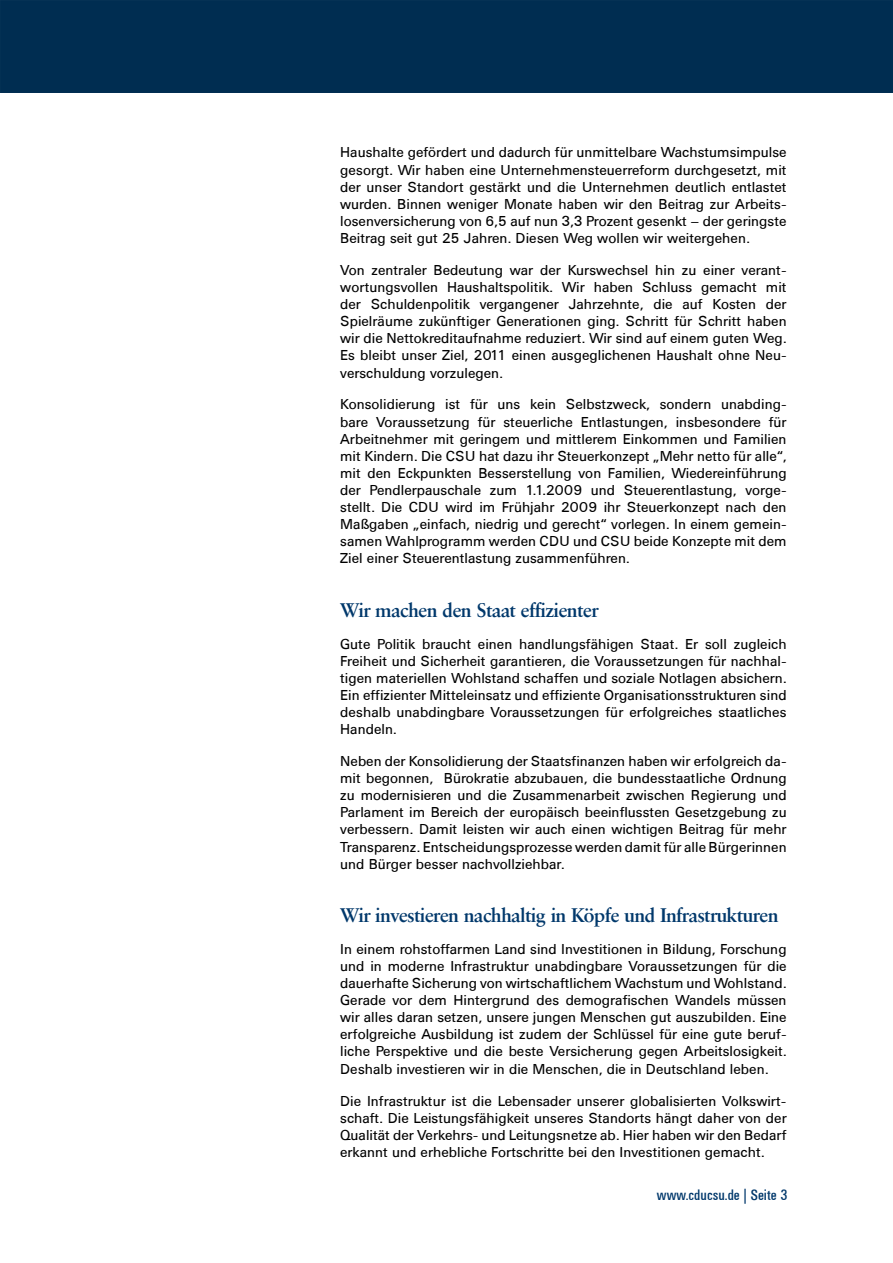
<style>
.page{position:relative;width:893px;height:1263px;background:#fff}
.page>*{position:absolute;margin:0;border:0;box-sizing:border-box;transform-origin:0 0}
.t1{font:700 19.5px "Sabon BSK";color:#00386b}
.t2{font:15px "Univers Condensed BSK";color:#00386b}
.t3{font:14.25px/17.1px "Univers BSK";color:#000;text-align:justify}
</style>
<div class="page">
<div style="left:0;top:0;width:892px;height:93px;background:#002d51"></div>
<p class="t3" style="left:340px;top:144px;width:448px">Haushalte gefördert und dadurch für unmittelbare Wachstumsimpulse gesorgt. Wir haben eine Unternehmensteuerreform durchgesetzt, mit der unser Standort gestärkt und die Unternehmen deutlich ent-las--tet wurden. Binnen weniger Monate haben wir den Beitrag zur Arbeits&shy;losenversicherung von 6,5 auf nun 3,3 Prozent gesenkt – der geringste Beitrag seit gut 25 Jahren. Diesen Weg wollen wir weitergehen.</p>
<p class="t3" style="left:340px;top:262px;width:448px">Von zentraler Bedeutung war der Kurswechsel hin zu einer verant&shy;wortungsvollen Haushaltspolitik. Wir haben Schluss gemacht mit der Schuldenpolitik vergangener Jahrzehnte, die auf Kosten der Spielräume zukünftiger Generationen ging. Schritt für Schritt haben wir die Nettokreditaufnahme reduziert. Wir sind auf einem guten Weg.<br>Es bleibt unser Ziel, 2011 einen ausgeglichenen Haushalt ohne Neu&shy;verschuldung vorzulegen.</p>
<p class="t3" style="left:340px;top:396px;width:448px">Konsolidierung ist für uns kein Selbstzweck, sondern unabding&shy;bare Voraussetzung für steuerliche Entlastungen, insbesondere für Arbeitnehmer mit geringem und mittlerem Einkommen und Familien mit Kindern. Die CSU hat dazu ihr Steuerkonzept „Mehr netto für alle“, mit den Eckpunkten Besserstellung von Familien, Wiedereinführung der Pendlerpauschale zum 1.1.2009 und Steuerentlastung, vorge&shy;stellt. Die CDU wird im Frühjahr 2009 ihr Steuerkonzept nach den Maßgaben „einfach, niedrig und gerecht“ vorlegen. In einem gemein&shy;samen Wahlprogramm werden CDU und CSU beide Konzepte mit dem Ziel einer Steuerentlastung zusammenführen.</p>
<h1 class="t1" style="left:340px;top:599px;width:259px">Wir machen den Staat effizienter</h1>
<p class="t3" style="left:340px;top:635px;width:448px">Gute Politik braucht einen handlungsfähigen Staat. Er soll zugleich Freiheit und Sicherheit garantieren, die Voraussetzungen für nachhal&shy;tigen materiellen Wohlstand schaffen und soziale Notlagen absichern.<br>Ein effizienter Mitteleinsatz und effiziente Organisationsstrukturen sind deshalb unabdingbare Voraussetzungen für erfolgreiches staatliches Handeln.</p>
<p class="t3" style="left:340px;top:753px;width:448px">Neben der Konsolidierung der Staatsfinanzen haben wir erfolgreich da&shy;mit begonnen, Bürokratie abzubauen, die bundesstaatliche Ordnung zu modernisieren und die Zusammenarbeit zwischen Regierung und Parlament im Bereich der europäisch beeinflussten Gesetzgebung zu verbessern. Damit leisten wir auch einen wichtigen Beitrag für mehr Transparenz. Entscheidungsprozesse werden damit für alle Bürgerinnen und Bürger besser nachvollziehbar.</p>
<h1 class="t1" style="left:340px;top:904px;width:439px">Wir investieren nachhaltig in Köpfe und Infrastrukturen</h1>
<p class="t3" style="left:340px;top:940px;width:448px">In einem rohstoffarmen Land sind Investitionen in Bildung, Forschung und in moderne Infrastruktur unabdingbare Voraussetzungen für die dauerhafte Sicherung von wirtschaftlichem Wachstum und Wohlstand.<br>Gerade vor dem Hintergrund des demografischen Wandels müssen wir alles daran setzen, unsere jungen Menschen gut auszubilden. Eine erfolgreiche Ausbildung ist zudem der Schlüssel für eine gute beruf&shy;liche Perspektive und die beste Versicherung gegen Arbeitslosigkeit.<br>Deshalb investieren wir in die Menschen, die in Deutschland leben.</p>
<p class="t3" style="left:340px;top:1092px;width:448px">Die Infrastruktur ist die Lebensader unserer globalisierten Volks-wirt&shy;schaft. Die Leistungsfähigkeit unseres Standorts hängt daher von der Qualität der Verkehrs- und Leitungsnetze ab. Hier haben wir den Bedarf erkannt und erhebliche Fortschritte bei den Investitionen gemacht.</p>
<p class="t2" style="left:657px;top:1187px;width:121px">www.cducsu.de | Seite</p>
</div>
